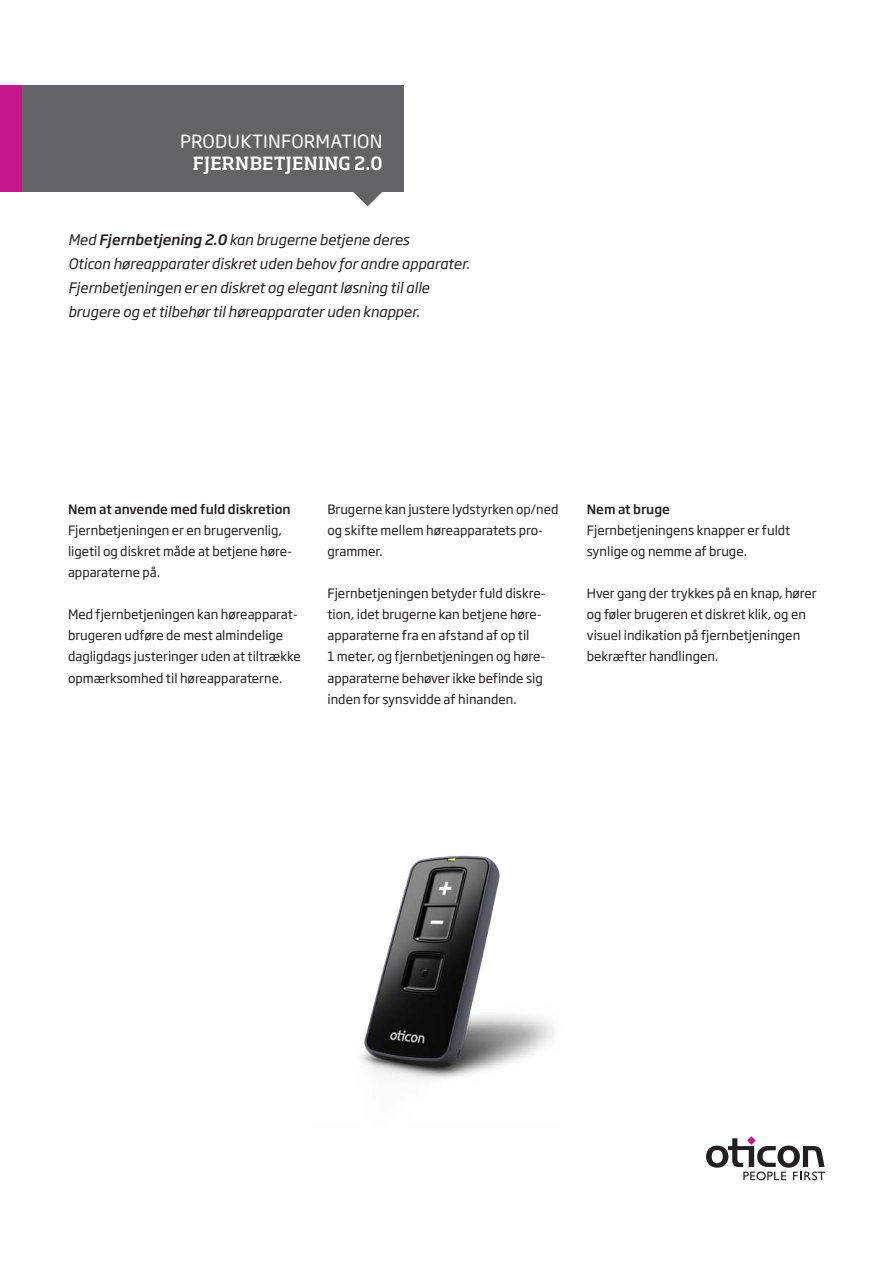
<style>
.page{position:relative;width:893px;height:1263px;background:#fff}
.page>*{position:absolute;margin:0;border:0;box-sizing:border-box;transform-origin:0 0}
.t1{font:18px "Soho Gothic Pro";letter-spacing:.015em;color:#fff}
.t2{font:500 18px "Soho Pro";letter-spacing:.015em;color:#fff}
.t3{font:italic 14.25px/24px "Soho Gothic Pro";color:#231f20}
.t4{font:12.75px/21px "Soho Gothic Pro";color:#231f20}
.t5{font:500 12.75px "Soho Gothic Pro";color:#231f20}
.s1{font-weight:500}
</style>
<div class="page">
<div style="left:21px;top:85px;width:383px;height:106px;background:#636366"></div>
<div style="left:0;top:85px;width:21px;height:106px;background:#c5168c"></div>
<svg style="left:353px;top:191px;width:30px;height:15px"></svg>
<svg style="left:706px;top:1136px;width:119px;height:44px"></svg>
<img style="left:361px;top:855px;width:193px;height:224px">
<h1 class="t1" style="left:180px;top:127px;width:204px">produktinformation</h1>
<h1 class="t2" style="left:193px;top:151px;width:191px">FJERNBETJENING 2.0</h1>
<p class="t3" style="left:68px;top:227px;width:403px">Med <span class="s1">Fjernbetjening 2.0</span> kan brugerne betjene deres<br>Oticon høreapparater diskret uden behov for andre apparater.<br>Fjernbetjeningen er en diskret og elegant løsning til alle brugere og et tilbehør til høreapparater uden knapper.</p>
<p class="t5" style="left:68px;top:500px;width:224px">Nem at anvende med fuld diskretion</p>
<p class="t4" style="left:68px;top:520px;width:226px">Fjernbetjeningen er en brugervenlig, ligetil og diskret måde at betjene høre&shy;apparaterne på.</p>
<p class="t4" style="left:68px;top:604px;width:234px">Med fjernbetjeningen kan høreapparat&shy;brugeren udføre de mest almindelige dagligdags justeringer uden at tiltrække opmærksomhed til høreapparaterne.</p>
<p class="t4" style="left:327px;top:499px;width:233px">Brugerne kan justere lydstyrken op/ned og skifte mellem høreapparatets pro&shy;grammer.</p>
<p class="t4" style="left:327px;top:583px;width:220px">Fjernbetjeningen betyder fuld diskre&shy;tion, idet brugerne kan betjene høre&shy;apparaterne fra en afstand af op til<br>1 meter, og fjernbetjeningen og høre&shy;apparaterne behøver ikke befinde sig inden for synsvidde af hinanden.</p>
<p class="t5" style="left:587px;top:500px;width:85px">Nem at bruge</p>
<p class="t4" style="left:587px;top:520px;width:205px">Fjernbetjeningens knapper er fuldt synlige og nemme af bruge.</p>
<p class="t4" style="left:587px;top:583px;width:231px">Hver gang der trykkes på en knap, hører og føler brugeren et diskret klik, og en visuel indikation på fjernbetjeningen bekræfter handlingen.</p>
</div>
